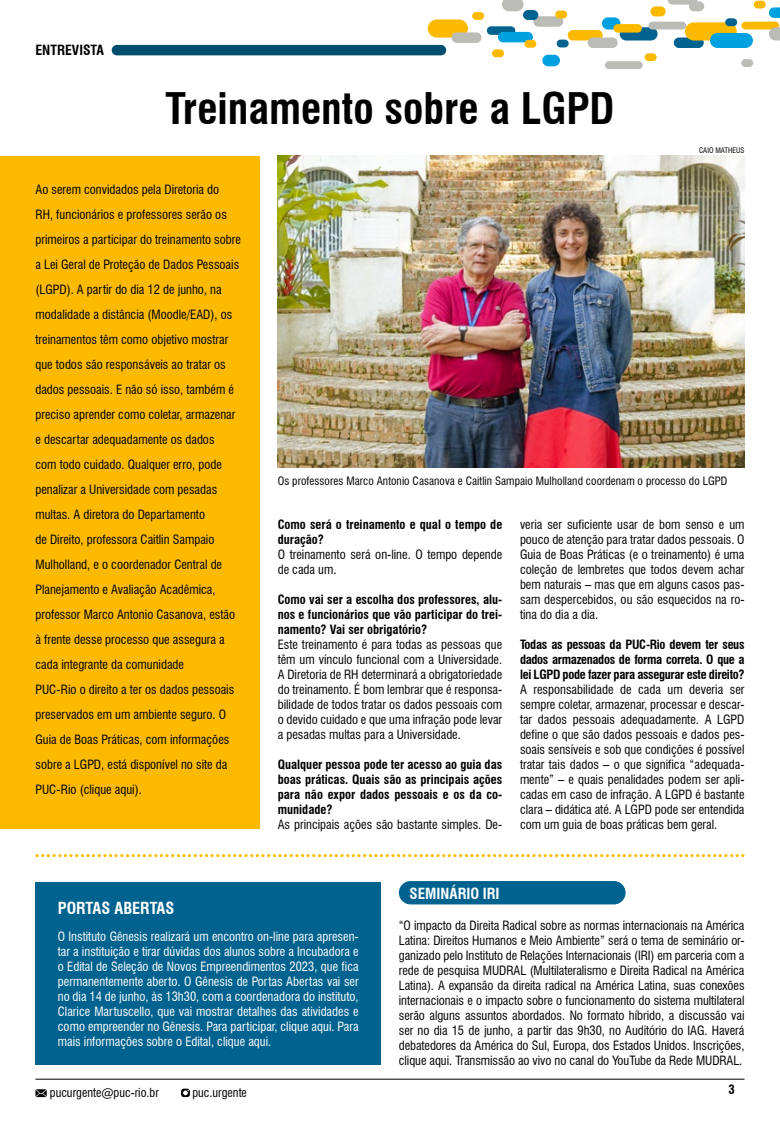
<style>
.page{position:relative;width:780px;height:1134px;background:#fff}
.page>*{position:absolute;margin:0;border:0;box-sizing:border-box;transform-origin:0 0}
.t1{font:700 condensed 42.5px "Swiss 721 BT";color:#000}
.t2{font:700 condensed 16.25px "Swiss 721 BT";color:#fff}
.t3{font:700 condensed 15px "Swiss 721 BT";color:#fff}
.t4{font:700 condensed 13.75px "Swiss 721 BT";color:#000}
.t5{font:condensed 12.5px/15px "Swiss 721 BT";color:#000;text-align:justify}
.t6{font:condensed 12.5px/15px "Swiss 721 BT";color:#fff;text-align:justify}
.t7{font:700 condensed 12.5px/15px "Swiss 721 BT";color:#000;text-align:justify}
.t8{font:condensed 12.12px "Swiss 721 BT";color:#000}
.t9{font:condensed 11.25px "Swiss 721 BT";letter-spacing:.005em;color:#000}
.t10{font:condensed 7.5px "Swiss 721 BT";color:#000}
</style>
<div class="page">
<hr style="left:35px;top:1079px;width:709px;height:1px;background:#000">
<svg style="left:181px;top:1089px;width:9px;height:8px"></svg>
<svg style="left:35px;top:1089px;width:12px;height:8px"></svg>
<div style="left:0;top:156px;width:260px;height:673px;background:#fbba00"></div>
<img style="left:278px;top:156px;width:466px;height:312px">
<div style="left:112px;top:45px;width:334px;height:10px;background:#004d6e;border-radius:5px"></div>
<div style="left:428px;top:19px;width:40px;height:19px;background:#fbba00;border-radius:9px"></div>
<div style="left:487px;top:26px;width:28px;height:9px;background:#00628e;border-radius:4px"></div>
<div style="left:567px;top:30px;width:35px;height:11px;background:#fbba00;border-radius:5px"></div>
<div style="left:587px;top:38px;width:30px;height:10px;background:#bcbcb6;border-radius:5px"></div>
<div style="left:619px;top:27px;width:38px;height:14px;background:#00628e;border-radius:7px"></div>
<div style="left:648px;top:22px;width:38px;height:8px;background:#bcbcb6;border-radius:4px"></div>
<div style="left:673px;top:38px;width:30px;height:10px;background:#00628e;border-radius:5px"></div>
<div style="left:684px;top:22px;width:52px;height:19px;background:#fbba00;border-radius:9px"></div>
<div style="left:741px;top:22px;width:38px;height:8px;background:#fbba00;border-radius:4px"></div>
<div style="left:602px;top:17px;width:18px;height:13px;background:#00a1e0;border-radius:6px"></div>
<div style="left:725px;top:18px;width:12px;height:8px;background:#00628e;border-radius:4px"></div>
<svg style="left:768px;top:27px;width:12px;height:14px"></svg>
<div style="left:644px;top:53px;width:12px;height:8px;background:#fbba00;border-radius:4px"></div>
<div style="left:613px;top:24px;width:29px;height:9px;background:#fbba00;border-radius:4px"></div>
<svg style="left:768px;top:7px;width:12px;height:11px"></svg>
<div style="left:650px;top:6px;width:15px;height:10px;background:#fbba00;border-radius:5px"></div>
<div style="left:710px;top:33px;width:42px;height:15px;background:#00a1e0;border-radius:8px"></div>
<div style="left:533px;top:16px;width:30px;height:11px;background:#bcbcb6;border-radius:5px"></div>
<svg style="left:667px;top:0;width:30px;height:5px"></svg>
<div style="left:753px;top:1px;width:12px;height:8px;background:#fbba00;border-radius:4px"></div>
<div style="left:498px;top:32px;width:35px;height:10px;background:#00a1e0;border-radius:5px"></div>
<div style="left:556px;top:40px;width:12px;height:7px;background:#00628e;border-radius:4px"></div>
<div style="left:689px;top:1px;width:15px;height:10px;background:#bcbcb6;border-radius:5px"></div>
<div style="left:555px;top:11px;width:12px;height:7px;background:#fbba00;border-radius:4px"></div>
<div style="left:472px;top:12px;width:12px;height:8px;background:#fbba00;border-radius:4px"></div>
<div style="left:523px;top:10px;width:15px;height:10px;background:#00628e;border-radius:5px"></div>
<div style="left:524px;top:40px;width:12px;height:8px;background:#fbba00;border-radius:4px"></div>
<div style="left:451px;top:32px;width:30px;height:11px;background:#bcbcb6;border-radius:5px"></div>
<div style="left:542px;top:55px;width:18px;height:11px;background:#00a1e0;border-radius:6px"></div>
<div style="left:492px;top:49px;width:12px;height:8px;background:#fbba00;border-radius:4px"></div>
<div style="left:741px;top:59px;width:12px;height:8px;background:#bcbcb6;border-radius:4px"></div>
<div style="left:605px;top:61px;width:37px;height:8px;background:#bcbcb6;border-radius:4px"></div>
<svg style="left:502px;top:0;width:21px;height:11px"></svg>
<svg style="left:37px;top:854px;width:706px;height:3px"></svg>
<div style="left:399px;top:881px;width:226px;height:23px;background:#00628e;border-radius:12px"></div>
<div style="left:35px;top:882px;width:346px;height:182px;background:#00628e"></div>
<p class="t4" style="left:35px;top:42px;width:70px">ENTREVISTA</p>
<h1 class="t1" style="left:165px;top:83px;width:451px">Treinamento sobre a LGPD</h1>
<p class="t10" style="left:699px;top:146px;width:47px">CAIO MATHEUS</p>
<p class="t5" style="left:35px;top:177px;width:207px;line-height:25px;text-align:left">Ao serem convidados pela Diretoria do<br>RH, funcionários e professores serão os primeiros a participar do treinamento sobre a Lei Geral de Proteção de Dados Pessoais (LGPD). A partir do dia 12 de junho, na modalidade a distância (Moodle/EAD), os treinamentos têm como objetivo mostrar que todos são responsáveis ao tratar os dados pessoais. E não só isso, também é preciso aprender como coletar, armazenar e descartar adequadamente os dados<br>com todo cuidado. Qualquer erro, pode penalizar a Universidade com pesadas multas. A diretora do Departamento<br>de Direito, professora Caitlin Sampaio Mulholland, e o coordenador Central de Planejamento e Avaliação Acadêmica, professor Marco Antonio Casanova, estão à frente desse processo que assegura a cada integrante da comunidade<br>PUC-Rio o direito a ter os dados pessoais preservados em um ambiente seguro. O Guia de Boas Práticas, com informações sobre a LGPD, está disponível no site da PUC-Rio (clique aqui).</p>
<p class="t9" style="left:278px;top:474px;width:451px">Os professores Marco Antonio Casanova e Caitlin Sampaio Mulholland coordenam o processo do LGPD</p>
<p class="t7" style="left:278px;top:517px;width:226px">Como será o treinamento e qual o tempo de duração?</p>
<p class="t5" style="left:278px;top:547px;width:226px">O treinamento será on-line. O tempo depende de cada um.</p>
<p class="t7" style="left:278px;top:592px;width:226px">Como vai ser a escolha dos professores, alu&shy;nos e funcionários que vão participar do trei&shy;namento? Vai ser obrigatório?</p>
<p class="t5" style="left:278px;top:637px;width:226px">Este treinamento é para todas as pessoas que têm um vínculo funcional com a Universidade.<br>A Diretoria de RH determinará a obrigatoriedade do treinamento. É bom lembrar que é responsa&shy;bilidade de todos tratar os dados pessoais com o devido cuidado e que uma infração pode levar a pesadas multas para a Universidade.</p>
<p class="t7" style="left:278px;top:757px;width:226px">Qualquer pessoa pode ter acesso ao guia das boas práticas. Quais são as principais ações para não expor dados pessoais e os da co&shy;munidade?</p>
<p class="t5" style="left:278px;top:817px;width:226px">As principais ações são bastante simples. De-</p>
<p class="t5" style="left:520px;top:517px;width:226px">veria ser suficiente usar de bom senso e um pouco de atenção para tratar dados pessoais. O Guia de Boas Práticas (e o treinamento) é uma coleção de lembretes que todos devem achar bem naturais – mas que em alguns casos pas&shy;sam despercebidos, ou são esquecidos na ro&shy;tina do dia a dia.</p>
<p class="t7" style="left:520px;top:637px;width:226px">Todas as pessoas da PUC-Rio devem ter seus dados armazenados de forma correta. O que a lei LGPD pode fazer para assegurar este direito?</p>
<p class="t5" style="left:520px;top:682px;width:226px">A responsabilidade de cada um deveria ser sempre coletar, armazenar, processar e descar&shy;tar dados pessoais adequadamente. A LGPD define o que são dados pessoais e dados pes&shy;soais sensíveis e sob que condições é possível tratar tais dados – o que significa “adequada&shy;mente” – e quais penalidades podem ser apli&shy;cadas em caso de infração. A LGPD é bastante clara – didática até. A LGPD pode ser entendida com um guia de boas práticas bem geral.</p>
<h2 class="t2" style="left:58px;top:898px;width:118px">PORTAS ABERTAS</h2>
<p class="t6" style="left:58px;top:929px;width:302px">O Instituto Gênesis realizará um encontro on-line para apresen&shy;tar a instituição e tirar dúvidas dos alunos sobre a Incubadora e o Edital de Seleção de Novos Empreendimentos 2023, que fica permanentemente aberto. O Gênesis de Portas Abertas vai ser no dia 14 de junho, às 13h30, com a coordenadora do instituto, Clarice Martuscello, que vai mostrar detalhes das atividades e como empreender no Gênesis. Para participar, clique aqui. Para mais informações sobre o Edital, clique aqui.</p>
<p class="t3" style="left:409px;top:884px;width:92px">SEMINÁRIO IRI</p>
<p class="t5" style="left:399px;top:917px;width:347px">“O impacto da Direita Radical sobre as normas internacionais na América Latina: Direitos Humanos e Meio Ambiente” será o tema de seminário or&shy;ganizado pelo Instituto de Relações Internacionais (IRI) em parceria com a rede de pesquisa MUDRAL (Multilateralismo e Direita Radical na América Latina). A expansão da direita radical na América Latina, suas conexões internacionais e o impacto sobre o funcionamento do sistema multilateral serão alguns assuntos abordados. No formato híbrido, a discussão vai ser no dia 15 de junho, a partir das 9h30, no Auditório do IAG. Haverá debatedores da América do Sul, Europa, dos Estados Unidos. Inscrições, clique aqui. Transmissão ao vivo no canal do YouTube da Rede MUDRAL.</p>
<p class="t8" style="left:50px;top:1085px;width:111px">pucurgente@puc-rio.br</p>
<p class="t8" style="left:192px;top:1085px;width:56px">puc.urgente</p>
<p class="t7" style="left:728px;top:1082px;width:8px">3</p>
</div>
